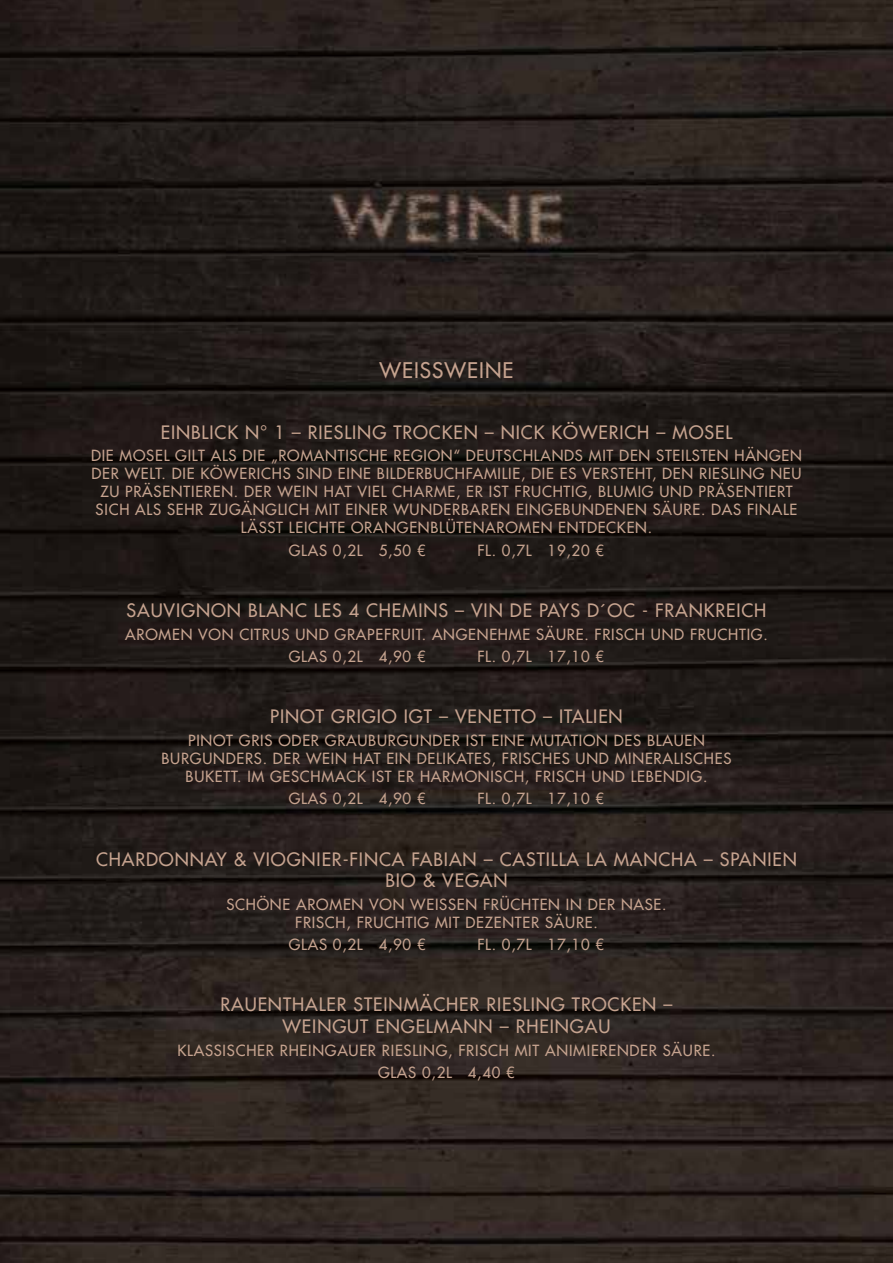
<style>
.page{position:relative;width:893px;height:1263px;background:#fff}
.page>*{position:absolute;margin:0;border:0;box-sizing:border-box;transform-origin:0 0}
.t1{font:500 21px "Futura Std";letter-spacing:.05em;color:#c6a38f}
.t2{font:500 18px/21.6px "Futura Std";letter-spacing:.05em;color:#c6a38f;text-align:center}
.t3{font:500 15px/18px "Futura Std";letter-spacing:.05em;color:#c6a38f;text-align:center}
</style>
<div class="page">
<img style="left:0;top:0;width:893px;height:1263px">
<div style="left:26px;top:1037px;width:6px;height:7px;background:#281e1d"></div>
<h1 class="t1" style="left:379px;top:357px;width:136px">WEISSWEINE</h1>
<p class="t2" style="left:161px;top:422px;width:573px">EINBLICK N° 1 – RIESLING TROCKEN – NICK KÖWERICH – MOSEL</p>
<p class="t3" style="left:91px;top:447px;width:712px">DIE MOSEL GILT ALS DIE „ROMANTISCHE REGION“ DEUTSCHLANDS MIT DEN STEILSTEN HÄNGEN DER WELT. DIE KÖWERICHS SIND EINE BILDERBUCHFAMILIE, DIE ES VERSTEHT, DEN RIESLING NEU ZU PRÄSENTIEREN. DER WEIN HAT VIEL CHARME, ER IST FRUCHTIG, BLUMIG UND PRÄSENTIERT SICH ALS SEHR ZUGÄNGLICH MIT EINER WUNDERBAREN EINGEBUNDENEN SÄURE. DAS FINALE LÄSST LEICHTE ORANGENBLÜTENAROMEN ENTDECKEN.</p>
<p class="t3" style="left:289px;top:541px;width:138px">GLAS 0,2L 5,50 €</p>
<p class="t3" style="left:477px;top:541px;width:128px">FL. 0,7L 19,20 €</p>
<p class="t2" style="left:127px;top:600px;width:641px">SAUVIGNON BLANC LES 4 CHEMINS – VIN DE PAYS D´OC - FRANKREICH</p>
<p class="t3" style="left:289px;top:623px;width:480px;line-height:22.5px;text-align:left;text-indent:-164px">AROMEN VON CITRUS UND GRAPEFRUIT. ANGENEHME SÄURE. FRISCH UND FRUCHTIG.<br>GLAS 0,2L 4,90 €</p>
<p class="t3" style="left:477px;top:648px;width:128px">FL. 0,7L 17,10 €</p>
<p class="t2" style="left:270px;top:706px;width:354px">PINOT GRIGIO IGT – VENETTO – ITALIEN</p>
<p class="t3" style="left:161px;top:731px;width:571px">PINOT GRIS ODER GRAUBURGUNDER IST EINE MUTATION DES BLAUEN<br>BURGUNDERS. DER WEIN HAT EIN DELIKATES, FRISCHES UND MINERALISCHES<br>BUKETT. IM GESCHMACK IST ER HARMONISCH, FRISCH UND LEBENDIG.</p>
<p class="t3" style="left:289px;top:790px;width:138px">GLAS 0,2L 4,90 €</p>
<p class="t3" style="left:477px;top:790px;width:128px">FL. 0,7L 17,10 €</p>
<p class="t2" style="left:96px;top:848px;width:702px">CHARDONNAY &amp; VIOGNIER-FINCA FABIAN – CASTILLA LA MANCHA – SPANIEN<br>BIO &amp; VEGAN</p>
<p class="t3" style="left:226px;top:895px;width:442px">SCHÖNE AROMEN VON WEISSEN FRÜCHTEN IN DER NASE.<br>FRISCH, FRUCHTIG MIT DEZENTER SÄURE.</p>
<p class="t3" style="left:289px;top:936px;width:138px">GLAS 0,2L 4,90 €</p>
<p class="t3" style="left:477px;top:936px;width:128px">FL. 0,7L 17,10 €</p>
<p class="t2" style="left:221px;top:994px;width:453px">RAUENTHALER STEINMÄCHER RIESLING TROCKEN –<br>WEINGUT ENGELMANN – RHEINGAU</p>
<p class="t3" style="left:177px;top:1039px;width:539px;line-height:22.5px">KLASSISCHER RHEINGAUER RIESLING, FRISCH MIT ANIMIERENDER SÄURE.<br>GLAS 0,2L 4,40 €</p>
</div>
